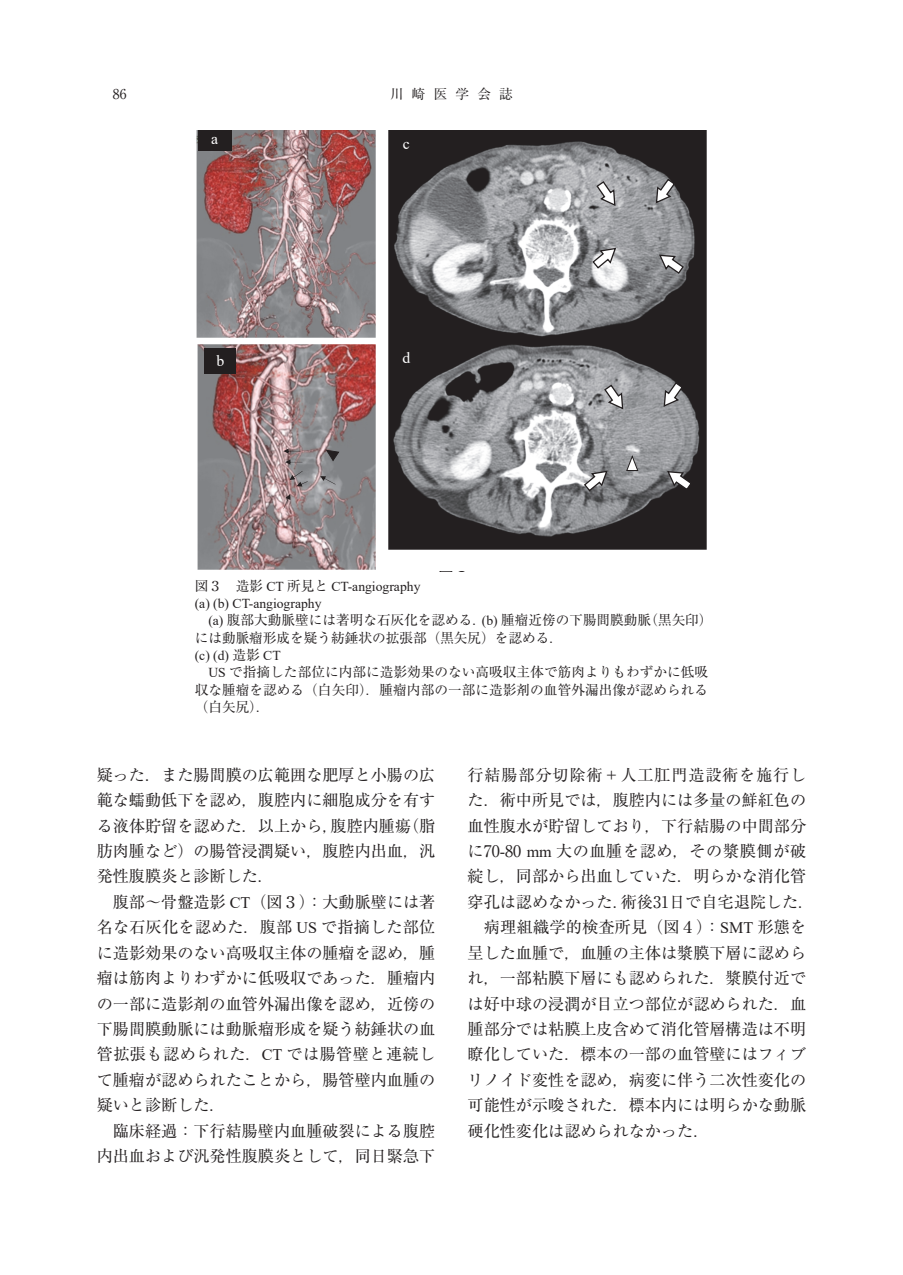
<style>
.page{position:relative;width:903px;height:1275px;background:#fff}
.page>*{position:absolute;margin:0;border:0;box-sizing:border-box;transform-origin:0 0}
.t1{font:16.1px/25.4px "Ryumin Pro";color:#231f20}
.t2{font:15.75px "Times New Roman";color:#fff}
.t3{font:15.75px "MS Gothic";color:#231f20}
.t4{font:13.65px/17.3px "Ryumin Pro";color:#231f20}
.t5{font:13.65px/17.3px "Times New Roman";color:#231f20}
.s1{font-family:"Ryumin Pro"}
.s2{font-family:"Times New Roman"}
</style>
<div class="page">
<img style="left:388px;top:131px;width:318px;height:419px">
<svg style="left:626px;top:454px;width:13px;height:18px"></svg>
<svg style="left:655px;top:178px;width:21px;height:26px"></svg>
<svg style="left:658px;top:254px;width:27px;height:21px"></svg>
<svg style="left:595px;top:180px;width:21px;height:27px"></svg>
<svg style="left:591px;top:247px;width:26px;height:23px"></svg>
<svg style="left:663px;top:381px;width:21px;height:27px"></svg>
<svg style="left:666px;top:470px;width:27px;height:21px"></svg>
<svg style="left:603px;top:384px;width:21px;height:27px"></svg>
<svg style="left:583px;top:470px;width:26px;height:22px"></svg>
<img style="left:196px;top:131px;width:179px;height:207px">
<div style="left:198px;top:131px;width:33px;height:20px;background:#231f20"></div>
<div style="left:390px;top:131px;width:33px;height:25px;background:#231f20"></div>
<div style="left:390px;top:345px;width:33px;height:25px;background:#231f20"></div>
<img style="left:198px;top:345px;width:177px;height:224px">
<svg style="left:320px;top:476px;width:16px;height:9px"></svg>
<svg style="left:284px;top:494px;width:6px;height:15px"></svg>
<svg style="left:283px;top:448px;width:19px;height:17px"></svg>
<div style="left:205px;top:348px;width:31px;height:25px;background:#231f20"></div>
<svg style="left:289px;top:471px;width:19px;height:16px"></svg>
<svg style="left:325px;top:449px;width:15px;height:13px"></svg>
<p class="t4" style="left:113px;top:85px;width:15px">86</p>
<p class="t4" style="left:390px;top:85px;width:124px">川崎医学会誌</p>
<p class="t2" style="left:211px;top:128px;width:8px">a</p>
<p class="t2" style="left:403px;top:132px;width:8px">c</p>
<p class="t2" style="left:216px;top:350px;width:9px">b</p>
<p class="t2" style="left:402px;top:347px;width:9px">d</p>
<p class="t3" style="left:438px;top:559px;width:33px">図３</p>
<p class="t5" style="left:195px;top:577px;width:227px"><span class="s1">図３　造影</span> CT <span class="s1">所見と</span> CT-angiography (a) (b) CT-angiography</p>
<p class="t4" style="left:195px;top:611px;width:519px;text-indent:14px"><span class="s2">(a)</span> 腹部大動脈壁には著明な石灰化を認める．<span class="s2">(b)</span> 腫瘤近傍の下腸間膜動脈（黒矢印）には動脈瘤形成を疑う紡錘状の拡張部（黒矢尻）を認める．</p>
<p class="t5" style="left:195px;top:646px;width:87px">(c) (d) <span class="s1">造影</span> CT</p>
<p class="t4" style="left:195px;top:663px;width:515px;text-align:justify;text-indent:14px"><span class="s2">US</span> で指摘した部位に内部に造影効果のない高吸収主体で筋肉よりもわずかに低吸収な腫瘤を認める（白矢印）．腫瘤内部の一部に造影剤の血管外漏出像が認められる（白矢尻）．</p>
<p class="t1" style="left:97px;top:761px;width:340px">疑った．また腸間膜の広範囲な肥厚と小腸の広範な蠕動低下を認め，腹腔内に細胞成分を有する液体貯留を認めた．以上から，腹腔内腫瘍（脂肪肉腫など）の腸管浸潤疑い，腹腔内出血，汎発性腹膜炎と診断した．<br>　腹部～骨盤造影 <span class="s2">CT</span>（図３）：大動脈壁には著名な石灰化を認めた．腹部 <span class="s2">US</span> で指摘した部位に造影効果のない高吸収主体の腫瘤を認め，腫瘤は筋肉よりわずかに低吸収であった．腫瘤内の一部に造影剤の血管外漏出像を認め，近傍の下腸間膜動脈には動脈瘤形成を疑う紡錘状の血管拡張も認められた．<span class="s2">CT</span> では腸管壁と連続して腫瘤が認められたことから，腸管壁内血腫の疑いと診断した．<br>　臨床経過：下行結腸壁内血腫破裂による腹腔内出血および汎発性腹膜炎として，同日緊急下</p>
<p class="t1" style="left:468px;top:761px;width:348px">行結腸部分切除術＋人工肛門造設術を施行した．術中所見では，腹腔内には多量の鮮紅色の血性腹水が貯留しており，下行結腸の中間部分に70<span class="s2">-</span>80 <span class="s2">mm</span> 大の血腫を認め，その漿膜側が破綻し，同部から出血していた．明らかな消化管穿孔は認めなかった．術後31日で自宅退院した．　病理組織学的検査所見（図４）：<span class="s2">SMT</span> 形態を呈した血腫で，血腫の主体は漿膜下層に認められ，一部粘膜下層にも認められた．漿膜付近では好中球の浸潤が目立つ部位が認められた．血腫部分では粘膜上皮含めて消化管層構造は不明瞭化していた．標本の一部の血管壁にはフィブリノイド変性を認め，病変に伴う二次性変化の可能性が示唆された．標本内には明らかな動脈硬化性変化は認められなかった．</p>
</div>
